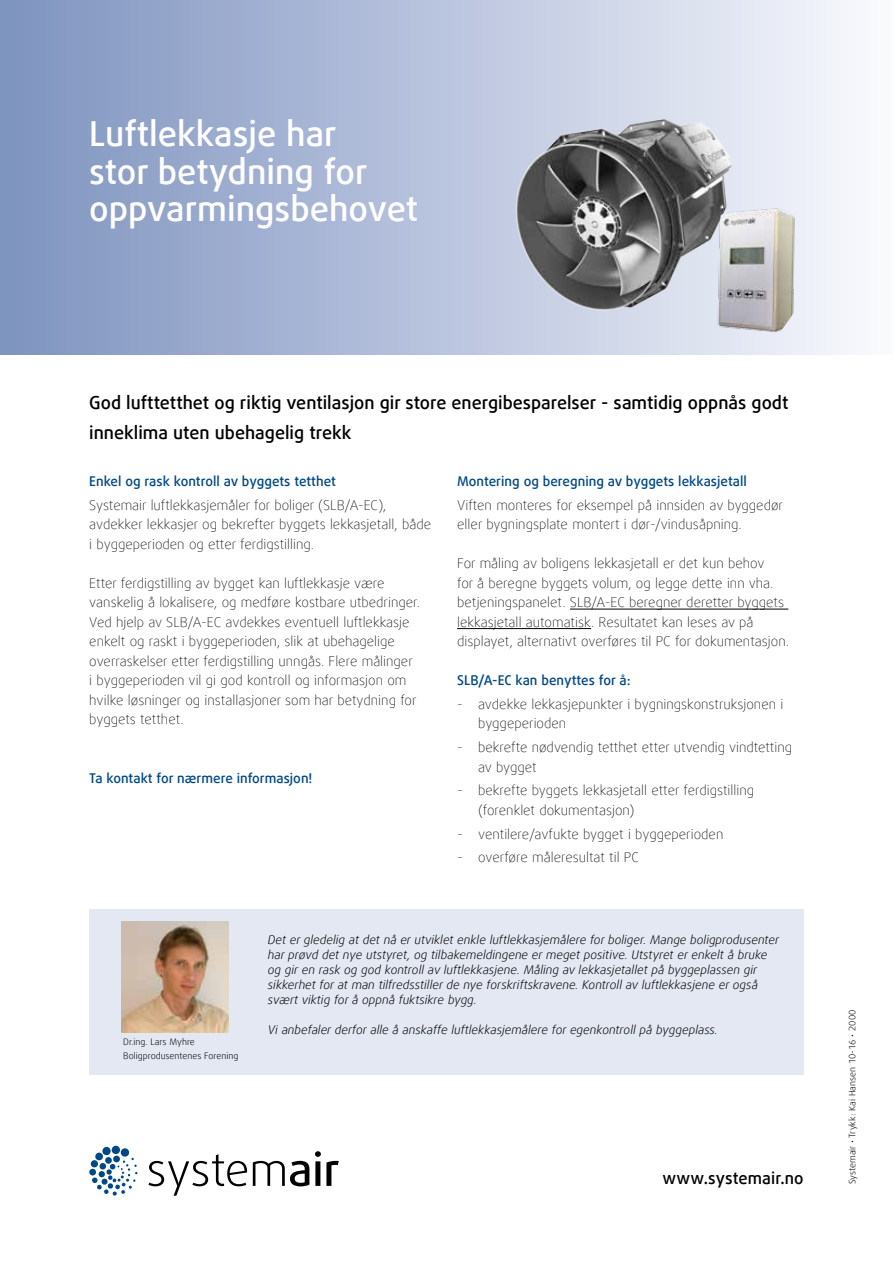
<style>
.page{position:relative;width:893px;height:1263px;background:#fff}
.page>*{position:absolute;margin:0;border:0;box-sizing:border-box;transform-origin:0 0}
.t1{font:500 34.5px/37.5px "Daxline Offc Pro";color:#fff}
.t2{font:500 18px/30px "Daxline Offc Pro";color:#000}
.t3{font:500 16.5px "Daxline Offc Pro";letter-spacing:.005em;color:#000}
.t4{font:100 13.5px/19.5px "Daxline Offc Pro";color:#000}
.t5{font:500 13.5px "Daxline Offc Pro";color:#004884}
.t6{font:italic 300 12px/15px "Daxline Offc Pro";color:#000}
.t7{font:300 9px/14.4px "Daxline Offc Pro";color:#000}
</style>
<div class="page">
<div style="left:0;top:0;width:893px;height:354px;background:linear-gradient(to right,#7d92be,#f9f9fe)"></div>
<svg style="left:148px;top:1151px;width:191px;height:45px"></svg>
<svg style="left:89px;top:1145px;width:49px;height:51px"></svg>
<div style="left:89px;top:909px;width:715px;height:166px;background:#e4e8f3"></div>
<img style="left:122px;top:922px;width:106px;height:110px">
<hr style="left:570px;top:609px;width:218px;height:1px;background:#000">
<hr style="left:457px;top:628px;width:134px;height:1px;background:#000">
<img style="left:502px;top:106px;width:247px;height:215px">
<img style="left:714px;top:202px;width:82px;height:131px">
<h1 class="t1" style="left:89px;top:115px;width:330px">Luftlekkasje har<br>stor betydning for oppvarmingsbehovet</h1>
<h2 class="t2" style="left:89px;top:387px;width:701px">God lufttetthet og riktig ventilasjon gir store energibesparelser - samtidig oppnås godt inneklima uten ubehagelig trekk</h2>
<p class="t5" style="left:89px;top:472px;width:248px">Enkel og rask kontroll av byggets tetthet</p>
<p class="t4" style="left:89px;top:495px;width:343px">Systemair luftlekkasjemåler for boliger (SLB/A-EC), avdekker lekkasjer og bekrefter byggets lekkasjetall, både i byggeperioden og etter ferdigstilling.</p>
<p class="t4" style="left:89px;top:573px;width:332px">Etter ferdigstilling av bygget kan luftlekkasje være vanskelig å lokalisere, og medføre kostbare utbedringer.<br>Ved hjelp av SLB/A-EC avdekkes eventuell luftlekkasje enkelt og raskt i byggeperioden, slik at ubehagelige overraskelser etter ferdigstilling unngås. Flere målinger<br>i byggeperioden vil gi god kontroll og informasjon om hvilke løsninger og installasjoner som har betydning for byggets tetthet.</p>
<p class="t5" style="left:89px;top:769px;width:225px">Ta kontakt for nærmere informasjon!</p>
<p class="t5" style="left:457px;top:472px;width:291px">Montering og beregning av byggets lekkasjetall</p>
<p class="t4" style="left:457px;top:495px;width:327px">Viften monteres for eksempel på innsiden av byggedør eller bygningsplate montert i dør-/vindusåpning.</p>
<p class="t4" style="left:457px;top:553px;width:333px">For måling av boligens lekkasjetall er det kun behov<br>for å beregne byggets volum, og legge dette inn vha. betjeningspanelet. SLB/A-EC beregner deretter byggets lekkasjetall automatisk. Resultatet kan leses av på displayet, alternativt overføres til PC for dokumentasjon.</p>
<p class="t5" style="left:457px;top:671px;width:175px">SLB/A-EC kan benyttes for å:</p>
<p class="t4" style="left:478px;top:694px;width:307px;text-indent:-21px">- avdekke lekkasjepunkter i bygningskonstruksjonen i byggeperioden</p>
<p class="t4" style="left:478px;top:737px;width:316px;text-indent:-21px">- bekrefte nødvendig tetthet etter utvendig vindtetting av bygget</p>
<p class="t4" style="left:478px;top:781px;width:278px;text-indent:-21px">- bekrefte byggets lekkasjetall etter ferdigstilling (forenklet dokumentasjon)</p>
<p class="t4" style="left:457px;top:824px;width:268px">- ventilere/avfukte bygget i byggeperioden</p>
<p class="t4" style="left:457px;top:848px;width:183px">- overføre måleresultat til PC</p>
<p class="t7" style="left:123px;top:1034px;width:117px">Dr.ing. Lars Myhre<br>Boligprodusentenes Forening</p>
<p class="t6" style="left:268px;top:932px;width:513px">Det er gledelig at det nå er utviklet enkle luftlekkasjemålere for boliger. Mange boligprodusenter har prøvd det nye utstyret, og tilbakemeldingene er meget positive. Utstyret er enkelt å bruke og gir en rask og god kontroll av luftlekkasjene. Måling av lekkasjetallet på byggeplassen gir sikkerhet for at man tilfredsstiller de nye forskriftskravene. Kontroll av luftlekkasjene er også svært viktig for å oppnå fuktsikre bygg.</p>
<p class="t6" style="left:268px;top:1022px;width:451px">Vi anbefaler derfor alle å anskaffe luftlekkasjemålere for egenkontroll på byggeplass.</p>
<p class="t3" style="left:662px;top:1167px;width:143px">www.systemair.no</p>
<p class="t7" style="left:845px;top:1184px;width:176px;rotate:-90deg">Systemair • Trykk: Kai Hansen 10-16 • 2000</p>
</div>
